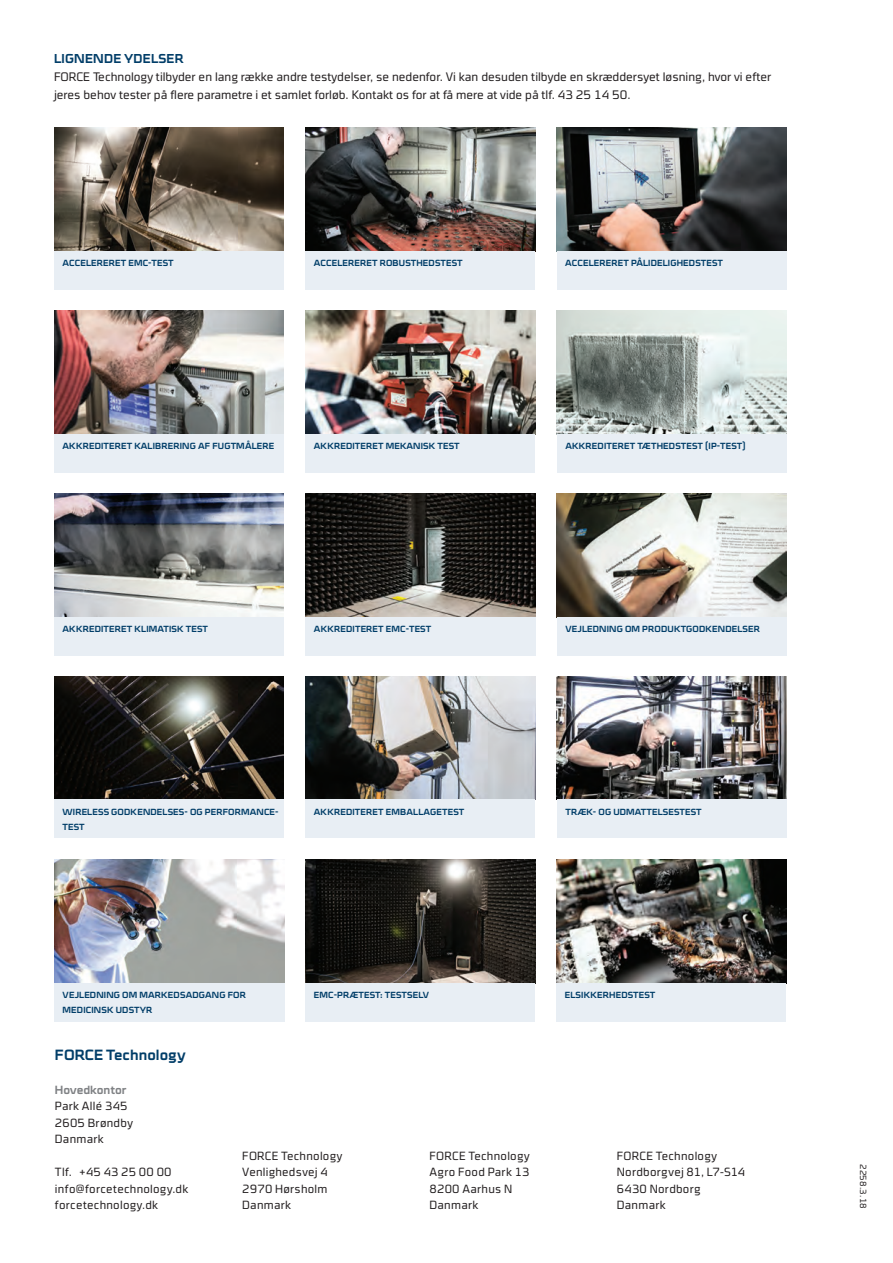
<style>
.page{position:relative;width:893px;height:1263px;background:#fff}
.page>*{position:absolute;margin:0;border:0;box-sizing:border-box;transform-origin:0 0}
.t1{font:700 15px "Cube OT";letter-spacing:.005em;color:#003d68}
.t2{font:700 13.05px "Cube OT";letter-spacing:.02em;color:#003d68}
.t3{font:300 condensed 12.45px/18px "Cube OT";color:#231f20}
.t4{font:300 condensed 12px/16.5px "Cube OT";letter-spacing:.02em;color:#231f20}
.t5{font:700 12px "Cube OT";color:#808285}
.t6{font:700 9px/15px "Cube OT";letter-spacing:.02em;color:#003d68}
.t7{font:300 condensed 9px "Cube OT";letter-spacing:.025em;color:#231f20}
</style>
<div class="page">
<img style="left:305px;top:676px;width:230px;height:124px">
<div style="left:305px;top:800px;width:230px;height:38px;background:#e8eef4"></div>
<img style="left:556px;top:859px;width:230px;height:124px">
<div style="left:556px;top:983px;width:230px;height:38px;background:#e8eef4"></div>
<img style="left:54px;top:128px;width:230px;height:123px">
<img style="left:305px;top:128px;width:230px;height:123px">
<div style="left:54px;top:251px;width:230px;height:39px;background:#e8eef4"></div>
<div style="left:305px;top:251px;width:230px;height:39px;background:#e8eef4"></div>
<img style="left:54px;top:494px;width:230px;height:123px">
<div style="left:54px;top:617px;width:230px;height:39px;background:#e8eef4"></div>
<img style="left:306px;top:494px;width:229px;height:123px">
<div style="left:305px;top:617px;width:230px;height:39px;background:#e8eef4"></div>
<img style="left:305px;top:310px;width:230px;height:124px">
<div style="left:305px;top:434px;width:230px;height:38px;background:#e8eef4"></div>
<img style="left:54px;top:310px;width:230px;height:124px">
<div style="left:54px;top:434px;width:230px;height:38px;background:#e8eef4"></div>
<img style="left:557px;top:310px;width:230px;height:124px">
<div style="left:557px;top:434px;width:230px;height:38px;background:#e8eef4"></div>
<img style="left:557px;top:128px;width:229px;height:123px">
<div style="left:557px;top:251px;width:229px;height:39px;background:#e8eef4"></div>
<img style="left:54px;top:676px;width:230px;height:124px">
<div style="left:54px;top:800px;width:230px;height:38px;background:#e8eef4"></div>
<img style="left:557px;top:676px;width:230px;height:124px">
<div style="left:557px;top:800px;width:230px;height:38px;background:#e8eef4"></div>
<img style="left:305px;top:859px;width:230px;height:124px">
<div style="left:305px;top:983px;width:230px;height:38px;background:#e8eef4"></div>
<img style="left:557px;top:494px;width:230px;height:123px">
<div style="left:557px;top:617px;width:230px;height:39px;background:#e8eef4"></div>
<img style="left:54px;top:859px;width:230px;height:124px">
<div style="left:54px;top:983px;width:230px;height:38px;background:#e8eef4"></div>
<h2 class="t2" style="left:54px;top:51px;width:131px">LIGNENDE YDELSER</h2>
<p class="t3" style="left:54px;top:68px;width:719px">FORCE Technology tilbyder en lang række andre testydelser, se nedenfor. Vi kan desuden tilbyde en skræddersyet løsning, hvor vi efter jeres behov tester på flere parametre i et samlet forløb. Kontakt os for at få mere at vide på tlf. 43 25 14 50.</p>
<p class="t6" style="left:63px;top:256px;width:113px">ACCELERERET EMC-TEST</p>
<p class="t6" style="left:314px;top:256px;width:150px">ACCELERERET ROBUSTHEDSTEST</p>
<p class="t6" style="left:565px;top:256px;width:159px">ACCELERERET PÅLIDELIGHEDSTEST</p>
<p class="t6" style="left:63px;top:438px;width:213px">AKKREDITERET KALIBRERING AF FUGTMÅLERE</p>
<p class="t6" style="left:314px;top:438px;width:147px">AKKREDITERET MEKANISK TEST</p>
<p class="t6" style="left:565px;top:438px;width:182px">AKKREDITERET TÆTHEDSTEST (IP-TEST)</p>
<p class="t6" style="left:63px;top:622px;width:147px">AKKREDITERET KLIMATISK TEST</p>
<p class="t6" style="left:314px;top:622px;width:119px">AKKREDITERET EMC-TEST</p>
<p class="t6" style="left:565px;top:622px;width:196px">VEJLEDNING OM PRODUKTGODKENDELSER</p>
<p class="t6" style="left:63px;top:804px;width:218px">WIRELESS GODKENDELSES- OG PERFORMANCE-<br>TEST</p>
<p class="t6" style="left:565px;top:804px;width:138px">TRÆK- OG UDMATTELSESTEST</p>
<p class="t6" style="left:314px;top:804px;width:152px">AKKREDITERET EMBALLAGETEST</p>
<p class="t6" style="left:63px;top:987px;width:185px">VEJLEDNING OM MARKEDSADGANG FOR<br>MEDICINSK UDSTYR</p>
<h1 class="t1" style="left:55px;top:1046px;width:132px">FORCE Technology</h1>
<h3 class="t5" style="left:55px;top:1082px;width:73px">Hovedkontor</h3>
<h3 class="t4" style="left:55px;top:1097px;width:80px">Park Allé 345<br>2605 Brøndby<br>Danmark</h3>
<h3 class="t4" style="left:55px;top:1163px;width:135px">Tlf. +45 43 25 00 00 info@forcetechnology.dk forcetechnology.dk</h3>
<p class="t6" style="left:314px;top:987px;width:117px">EMC-PRÆTEST: TESTSELV</p>
<p class="t6" style="left:565px;top:987px;width:92px">ELSIKKERHEDSTEST</p>
<h3 class="t4" style="left:242px;top:1147px;width:102px">FORCE Technology<br>Venlighedsvej 4<br>2970 Hørsholm<br>Danmark</h3>
<h3 class="t4" style="left:430px;top:1147px;width:102px">FORCE Technology<br>Agro Food Park 13<br>8200 Aarhus N<br>Danmark</h3>
<h3 class="t4" style="left:617px;top:1147px;width:130px">FORCE Technology<br>Nordborgvej 81, L7-S14<br>6430 Nordborg<br>Danmark</h3>
<p class="t7" style="left:868px;top:1164px;width:47px;rotate:90deg">2258.3.18</p>
</div>
